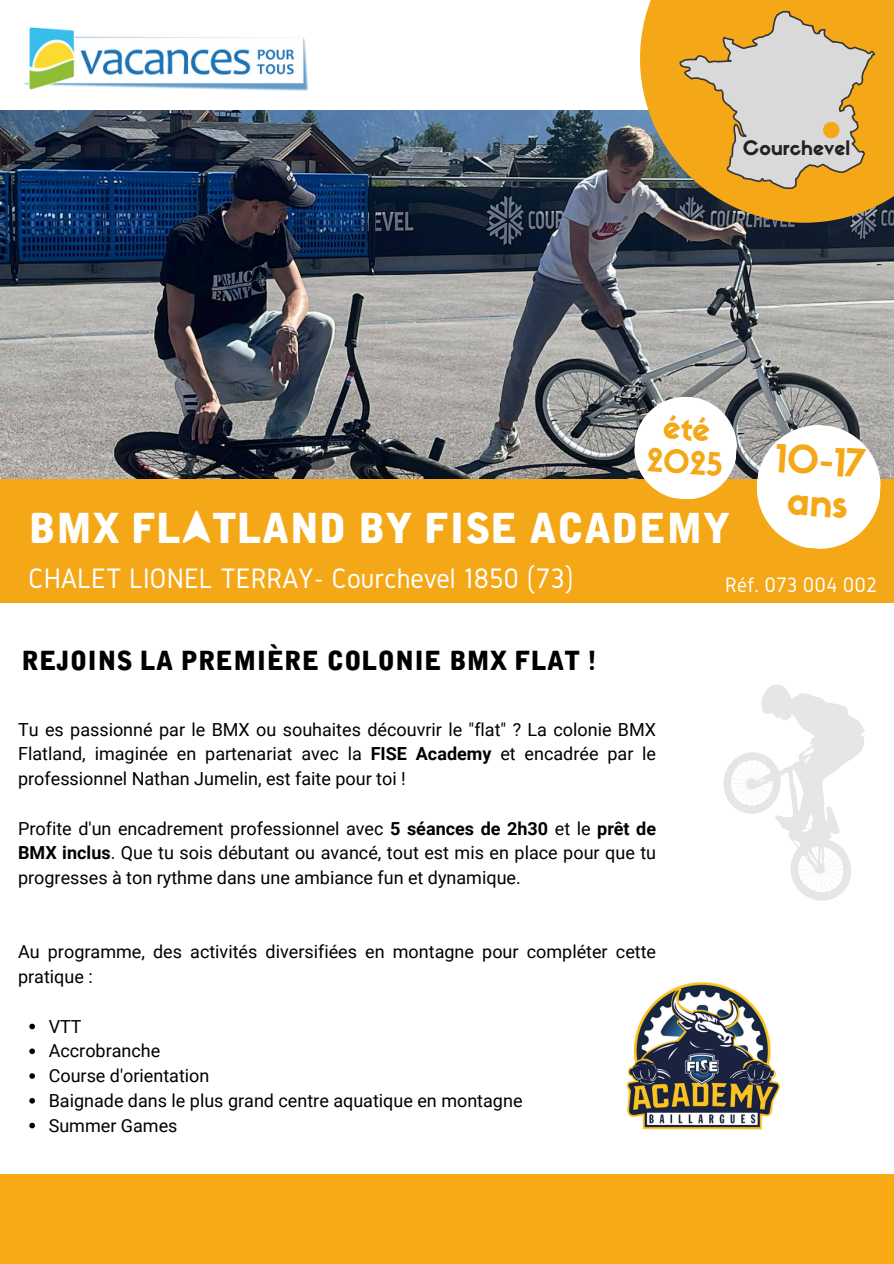
<style>
.page{position:relative;width:894px;height:1264px;background:#fff}
.page>*{position:absolute;margin:0;border:0;box-sizing:border-box;transform-origin:0 0}
.t1{font:41.1px "Alpha Ligue";color:#fff}
.t2{font:37.95px/41.7px "Sifonn Basic";color:#f4a817;text-align:center}
.t3{font:31.5px/33.8px "Sifonn Basic";color:#f4a817;text-align:center}
.t4{font:29.25px "Gidole";color:#fff}
.t5{font:26.25px "Alpha Ligue";color:#000}
.t6{font:21.75px "Gidole";color:#fff}
.t7{font:19.65px "Sifonn Basic";color:#222}
.t8{font:18px/24.8px "Roboto";color:#000;text-align:justify}
.s1{font-weight:700}
</style>
<div class="page">
<img style="left:0;top:110px;width:893px;height:368px">
<div style="left:0;top:478px;width:893px;height:124px;background:#f4a817"></div>
<svg style="left:752px;top:421px;width:132px;height:128px"></svg>
<svg style="left:640px;top:0;width:253px;height:223px;fill:#f4a817"></svg>
<svg style="left:679px;top:11px;width:196px;height:178px"></svg>
<img style="left:23px;top:26px;width:286px;height:65px">
<div style="left:0;top:1173px;width:893px;height:90px;background:#f8aa14"></div>
<svg style="left:631px;top:393px;width:108px;height:107px"></svg>
<svg style="left:723px;top:685px;width:142px;height:215px"></svg>
<svg style="left:29px;top:1023px;width:6px;height:6px"></svg>
<svg style="left:29px;top:1048px;width:6px;height:6px"></svg>
<svg style="left:29px;top:1073px;width:6px;height:5px"></svg>
<svg style="left:29px;top:1098px;width:6px;height:5px"></svg>
<svg style="left:29px;top:1122px;width:6px;height:6px"></svg>
<img style="left:626px;top:982px;width:155px;height:148px">
<p class="t7" style="left:742px;top:140px;width:109px">Courchevel</p>
<h5 class="t3" style="left:650px;top:412px;width:78px;rotate:4deg">été<br>2025</h5>
<p class="t1" style="left:28px;top:513px;width:703px">BMX FLATLAND BY FISE ACADEMY</p>
<h4 class="t2" style="left:776px;top:441px;width:91px;rotate:4deg">10-17 ans</h4>
<p class="t4" style="left:28px;top:562px;width:547px">CHALET LIONEL TERRAY- Courchevel 1850 (73)</p>
<p class="t5" style="left:22px;top:651px;width:576px">REJOINS LA PREMIÈRE COLONIE BMX FLAT !</p>
<h6 class="t8" style="left:18px;top:717px;width:639px">Tu es passionné par le BMX ou souhaites découvrir le "flat" ? La colonie BMX Flatland, imaginée en partenariat avec la <span class="s1">FISE Academy</span> et encadrée par le professionnel Nathan Jumelin, est faite pour toi !</h6>
<p class="t8" style="left:18px;top:816px;width:639px">Profite d'un encadrement professionnel avec <span class="s1">5 séances de 2h30</span> et le <span class="s1">prêt de BMX inclus</span>. Que tu sois débutant ou avancé, tout est mis en place pour que tu progresses à ton rythme dans une ambiance fun et dynamique.</p>
<p class="t8" style="left:18px;top:939px;width:639px">Au programme, des activités diversifiées en montagne pour compléter cette pratique :</p>
<p class="t8" style="left:49px;top:1014px;width:34px">VTT</p>
<h3 class="t8" style="left:49px;top:1038px;width:113px">Accrobranche</h3>
<p class="t8" style="left:49px;top:1063px;width:162px">Course d'orientation</p>
<h1 class="t8" style="left:49px;top:1088px;width:475px">Baignade dans le plus grand centre aquatique en montagne</h1>
<h2 class="t8" style="left:49px;top:1113px;width:130px">Summer Games</h2>
<p class="t6" style="left:725px;top:573px;width:153px">Réf. 073 004 002</p>
</div>
